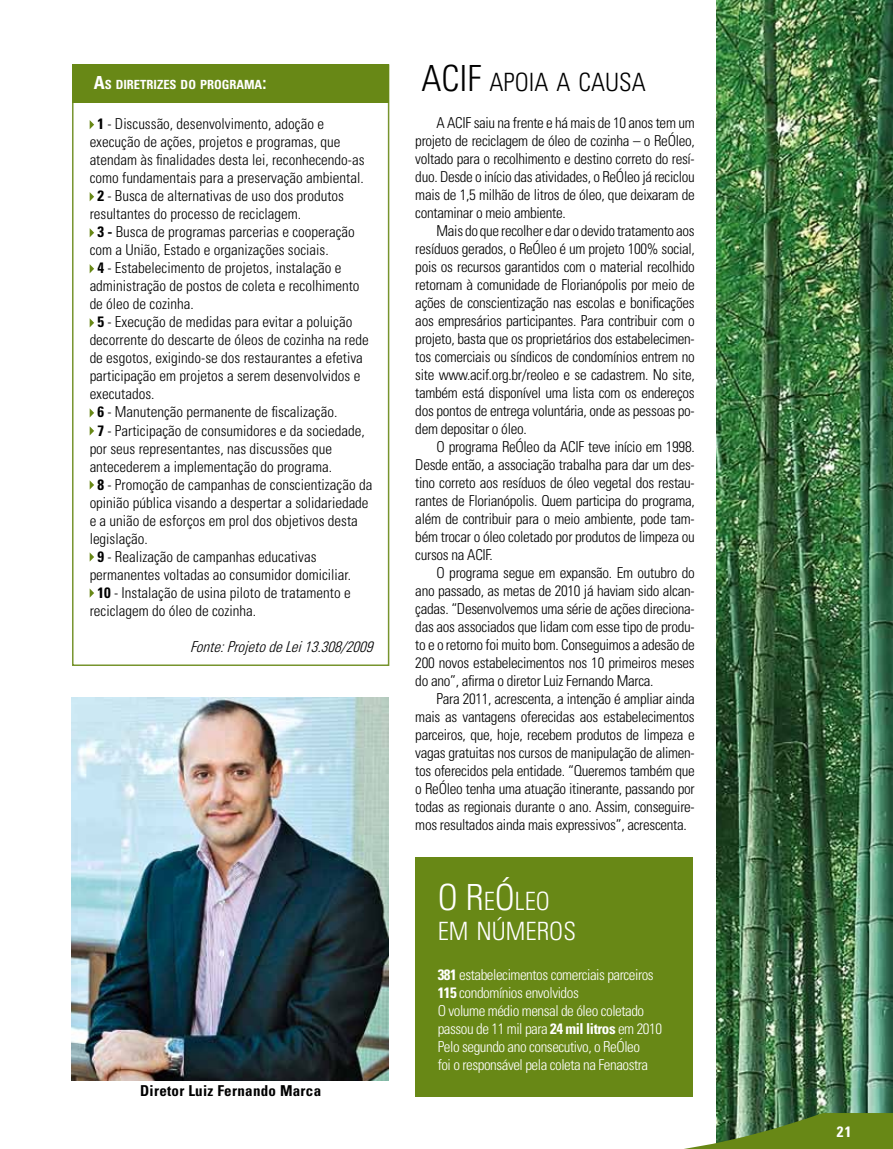
<style>
.page{position:relative;width:893px;height:1149px;background:#fff}
.page>*{position:absolute;margin:0;border:0;box-sizing:border-box;transform-origin:0 0}
.t1{font:300 condensed 36px "Univers LT Std";color:#000}
.t2{font:300 condensed 25.2px/30px "Univers LT Std";color:#fff}
.t3{font:300 condensed 25.2px "Univers LT Std";color:#000}
.t4{font:300 condensed 15px/18px "Univers LT Std";color:#000;text-align:justify}
.t5{font:300 condensed 15px/18px "Univers LT Std";letter-spacing:-.03em;color:#fff}
.t6{font:italic 300 condensed 15px "Univers LT Std";color:#000}
.t7{font:700 condensed 15px "Univers LT Std";letter-spacing:.02em;color:#000}
.t8{font:700 condensed 15px "Univers LT Std";color:#fff}
.t9{font:700 condensed 12.6px "Univers LT Std";color:#fff}
.s1{font-size:18px}
.s2{font-weight:700}
.s3{font-size:36px}
</style>
<div class="page">
<img style="left:716px;top:0;width:177px;height:1112px">
<img style="left:690px;top:1112px;width:203px;height:36px">
<hr style="left:0;top:500px;width:1px;height:79px;background:#688816">
<div style="left:415px;top:857px;width:278px;height:239px;background:#688816"></div>
<div style="left:72px;top:64px;width:317px;height:601px;background:#fff;border:2px solid #688816"></div>
<div style="left:72px;top:64px;width:317px;height:39px;background:#688816"></div>
<svg style="left:90px;top:120px;width:4px;height:9px"></svg>
<svg style="left:90px;top:192px;width:4px;height:9px"></svg>
<svg style="left:90px;top:228px;width:4px;height:9px"></svg>
<svg style="left:90px;top:264px;width:4px;height:9px"></svg>
<svg style="left:90px;top:318px;width:4px;height:9px"></svg>
<svg style="left:90px;top:408px;width:4px;height:9px"></svg>
<svg style="left:90px;top:426px;width:4px;height:9px"></svg>
<svg style="left:90px;top:480px;width:4px;height:9px"></svg>
<svg style="left:90px;top:553px;width:4px;height:8px"></svg>
<svg style="left:90px;top:589px;width:4px;height:8px"></svg>
<img style="left:71px;top:697px;width:317px;height:383px">
<p class="t9" style="left:94px;top:77px;width:174px"><span class="s1">A</span>S DIRETRIZES DO PROGRAMA<span class="s1">:</span></p>
<p class="t4" style="left:97px;top:115px;width:228px"><span class="s2">1</span> - Discussão, desenvolvimento, adoção e</p>
<p class="t4" style="left:90px;top:133px;width:252px">execução de ações, projetos e programas, que</p>
<p class="t4" style="left:90px;top:151px;width:276px">atendam às finalidades desta lei, reconhecendo-as</p>
<p class="t4" style="left:90px;top:169px;width:276px">como fundamentais para a preservação ambiental.</p>
<p class="t4" style="left:97px;top:187px;width:248px"><span class="s2">2</span> - Busca de alternativas de uso dos produtos</p>
<p class="t4" style="left:90px;top:205px;width:213px">resultantes do processo de reciclagem.</p>
<p class="t4" style="left:97px;top:223px;width:259px"><span class="s2">3 -</span> Busca de programas parcerias e cooperação</p>
<p class="t4" style="left:90px;top:241px;width:241px">com a União, Estado e organizações sociais.</p>
<p class="t4" style="left:97px;top:259px;width:246px"><span class="s2">4</span> - Estabelecimento de projetos, instalação e</p>
<p class="t4" style="left:90px;top:277px;width:271px">administração de postos de coleta e recolhimento</p>
<p class="t4" style="left:90px;top:295px;width:106px">de óleo de cozinha.</p>
<p class="t4" style="left:97px;top:313px;width:256px"><span class="s2">5</span> - Execução de medidas para evitar a poluição</p>
<p class="t4" style="left:90px;top:331px;width:280px">decorrente do descarte de óleos de cozinha na rede</p>
<p class="t4" style="left:90px;top:349px;width:275px">de esgotos, exigindo-se dos restaurantes a efetiva</p>
<p class="t4" style="left:90px;top:367px;width:272px">participação em projetos a serem desenvolvidos e</p>
<p class="t4" style="left:90px;top:385px;width:66px">executados.</p>
<p class="t4" style="left:97px;top:403px;width:241px"><span class="s2">6</span> - Manutenção permanente de fiscalização.</p>
<p class="t4" style="left:97px;top:421px;width:269px"><span class="s2">7</span> - Participação de consumidores e da sociedade,</p>
<p class="t4" style="left:90px;top:439px;width:244px">por seus representantes, nas discussões que</p>
<p class="t4" style="left:90px;top:457px;width:244px">antecederem a implementação do programa.</p>
<p class="t4" style="left:97px;top:475px;width:276px"><span class="s2">8</span> - Promoção de campanhas de conscientização da</p>
<p class="t4" style="left:90px;top:493px;width:280px">opinião pública visando a despertar a solidariedade</p>
<p class="t4" style="left:90px;top:511px;width:270px">e a união de esforços em prol dos objetivos desta</p>
<p class="t4" style="left:90px;top:529px;width:60px">legislação.</p>
<p class="t4" style="left:97px;top:547px;width:221px"><span class="s2">9</span> - Realização de campanhas educativas</p>
<p class="t4" style="left:90px;top:565px;width:263px">permanentes voltadas ao consumidor domiciliar.</p>
<p class="t4" style="left:97px;top:583px;width:255px"><span class="s2">10</span> - Instalação de usina piloto de tratamento e</p>
<p class="t4" style="left:90px;top:601px;width:168px">reciclagem do óleo de cozinha.</p>
<p class="t6" style="left:190px;top:637px;width:189px">Fonte:ProjetodeLei13.308/2009</p>
<p class="t7" style="left:140px;top:1081px;width:183px">Diretor Luiz Fernando Marca</p>
<h1 class="t1" style="left:422px;top:57px;width:16px">ACIF</h1>
<h2 class="t3" style="left:490px;top:67px;width:158px">APOIA A CAUSA</h2>
<p class="t4" style="left:415px;top:114px;width:281px;text-indent:21px">A ACIF saiu na frente e há mais de 10 anos tem um projeto de reciclagem de óleo de cozinha – o ReÓleo, voltado para o recolhimento e destino correto do resí&shy;duo. Desde o início das atividades, o ReÓleo já reciclou mais de 1,5 milhão de litros de óleo, que deixaram de contaminar o meio ambiente.</p>
<p class="t4" style="left:415px;top:222px;width:281px;text-indent:21px">Mais do que recolher e dar o devido tratamento aos resíduos gerados, o ReÓleo é um projeto 100% social, pois os recursos garantidos com o material recolhido retornam à comunidade de Florianópolis por meio de ações de conscientização nas escolas e bonificações aos empresários participantes. Para contribuir com o projeto, basta que os proprietários dos estabelecimen&shy;tos comerciais ou síndicos de condomínios entrem no site www.acif.org.br/reoleo e se cadastrem. No site, também está disponível uma lista com os endereços dos pontos de entrega voluntária, onde as pessoas po&shy;dem depositar o óleo.</p>
<p class="t4" style="left:415px;top:438px;width:281px;text-indent:21px">O programa ReÓleo da ACIF teve início em 1998.<br>Desde então, a associação trabalha para dar um des&shy;tino correto aos resíduos de óleo vegetal dos restau&shy;rantes de Florianópolis. Quem participa do programa, além de contribuir para o meio ambiente, pode tam&shy;bém trocar o óleo coletado por produtos de limpeza ou cursos na ACIF.</p>
<p class="t4" style="left:415px;top:564px;width:281px;text-indent:21px">O programa segue em expansão. Em outubro do ano passado, as metas de 2010 já haviam sido alcan&shy;çadas. “Desenvolvemos uma série de ações direciona&shy;das aos associados que lidam com esse tipo de produ&shy;to e o retorno foi muito bom. Conseguimos a adesão de 200 novos estabelecimentos nos 10 primeiros meses do ano”, afirma o diretor Luiz Fernando Marca.</p>
<p class="t4" style="left:415px;top:690px;width:281px;text-indent:21px">Para 2011, acrescenta, a intenção é ampliar ainda mais as vantagens oferecidas aos estabelecimentos parceiros, que, hoje, recebem produtos de limpeza e vagas gratuitas nos cursos de manipulação de alimen&shy;tos oferecidos pela entidade. “Queremos também que o ReÓleo tenha uma atuação itinerante, passando por todas as regionais durante o ano. Assim, conseguire&shy;mos resultados ainda mais expressivos”, acrescenta.</p>
<h2 class="t2" style="left:438px;top:885px;width:140px"><span class="s3">O R</span>E<span class="s3">Ó</span>LEO<br>EM NÚMEROS</h2>
<p class="t5" style="left:438px;top:965px;width:226px"><span class="s2">381</span> estabelecimentos comerciais parceiros <span class="s2">115</span> condomínios envolvidos<br>O volume médio mensal de óleo coletado passou de 11 mil para <span class="s2">24 mil litros</span> em 2010<br>Pelo segundo ano consecutivo, o ReÓleo<br>foi o responsável pela coleta na Fenaostra</p>
<p class="t8" style="left:837px;top:1122px;width:16px">21</p>
</div>
